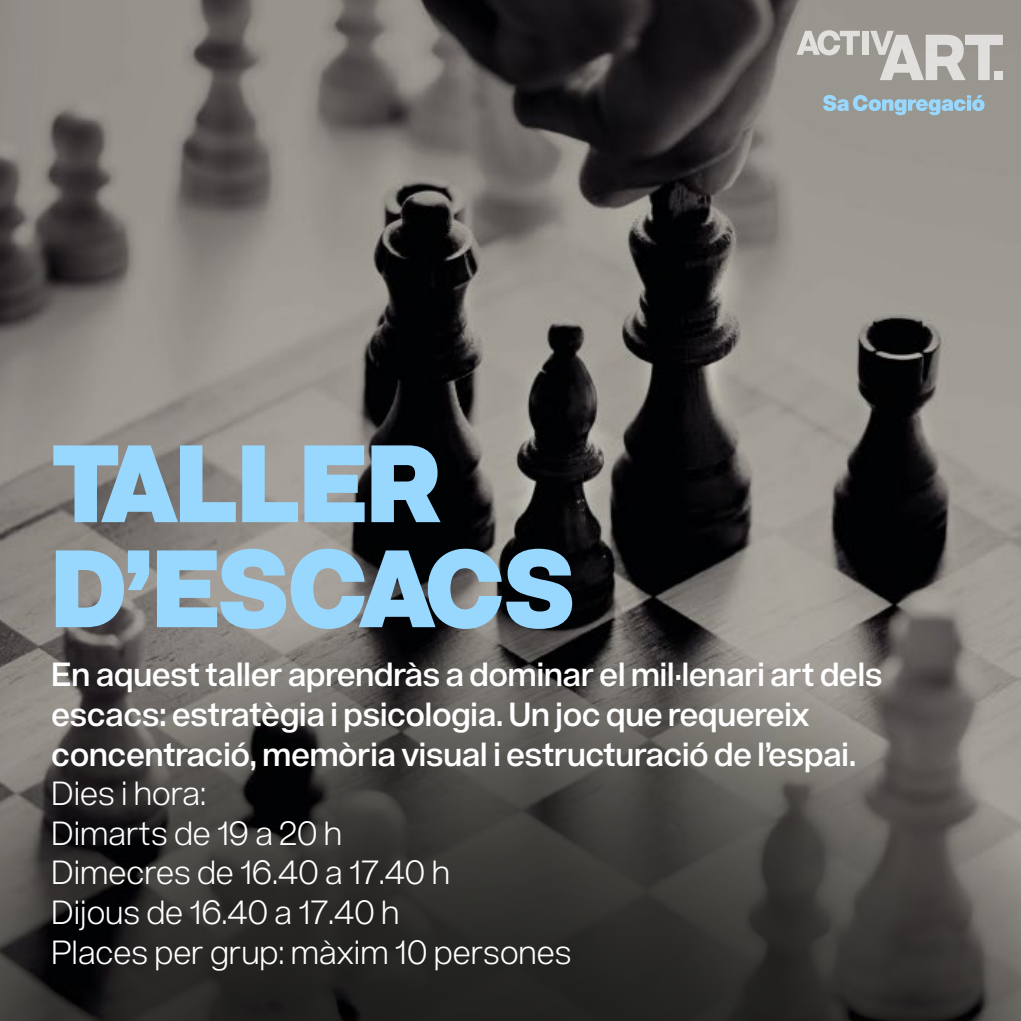
<style>
.page{position:relative;width:1021px;height:1021px;background:#fff}
.page>*{position:absolute;margin:0;border:0;box-sizing:border-box;transform-origin:0 0}
.t1{font:900 108px/105px "Acronym";color:#98d8ff}
.t2{font:600 33px/39.6px "Acronym";color:#fff}
.t3{font:300 33px/39.6px "Acronym";color:#fff}
</style>
<div class="page">
<img style="left:0;top:0;width:1020px;height:603px">
<svg style="left:823px;top:95px;width:161px;height:20px;background:#98b2c0"></svg>
<svg style="left:0;top:603px;width:1020px;height:417px;background:#4b4845"></svg>
<svg style="left:796px;top:30px;width:63px;height:25px;background:#bebcb7"></svg>
<div style="left:862px;top:31px;width:6px;height:24px;background:#e1e0dd"></div>
<svg style="left:870px;top:31px;width:132px;height:49px;background:#bebbb7"></svg>
<div style="left:994px;top:72px;width:8px;height:8px;background:#e1e0dd"></div>
<h1 class="t1" style="left:52px;top:425px;width:524px">TALLER<br>D’ESCACS</h1>
<p class="t2" style="left:52px;top:653px;width:832px">En aquest taller aprendràs a dominar el mil·lenari art dels escacs: estratègia i psicologia. Un joc que requereix concentració, memòria visual i estructuració de l’espai.</p>
<p class="t3" style="left:52px;top:771px;width:521px">Dies i hora:<br>Dimarts de 19 a 20 h<br>Dimecres de 16.40 a 17.40 h<br>Dijous de 16.40 a 17.40 h<br>Places per grup: màxim 10 persones</p>
</div>
